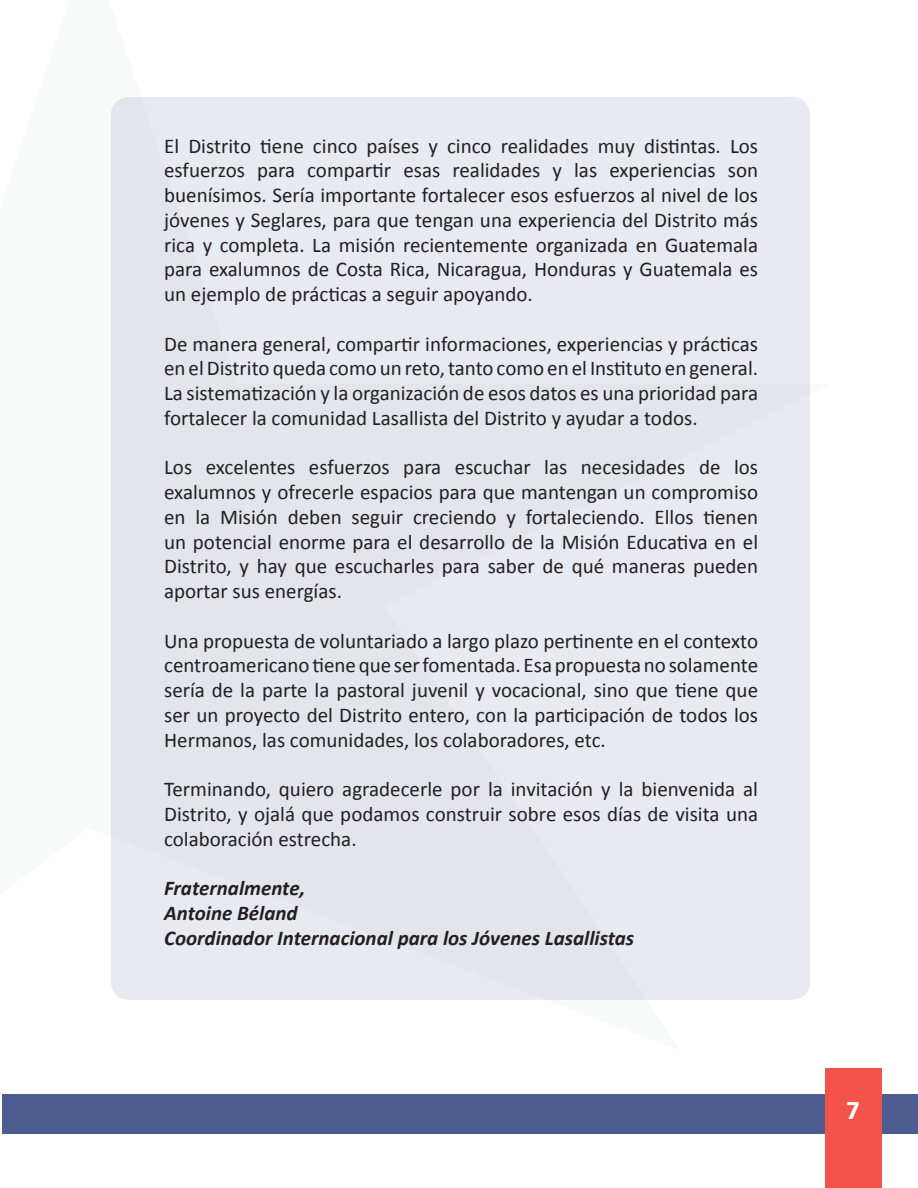
<style>
.page{position:relative;width:918px;height:1188px;background:#fff}
.page>*{position:absolute;margin:0;border:0;box-sizing:border-box;transform-origin:0 0}
.t1{font:700 27px "Calibri";color:#fff}
.t2{font:21px/24.8px "Calibri";color:#231f20;text-align:justify}
.t3{font:italic 700 21px "Calibri";color:#231f20}
</style>
<div class="page">
<div style="left:3px;top:1094px;width:915px;height:40px;background:#4d5c91"></div>
<div style="left:825px;top:1068px;width:57px;height:120px;background:#f2544a"></div>
<div style="left:111px;top:97px;width:699px;height:903px;background:#e8eaf1;border-radius:18px"></div>
<p class="t2" style="left:164px;top:132px;width:596px">El Distrito tiene cinco países y cinco realidades muy distintas. Los esfuerzos para compartir esas realidades y las experiencias son buenísimos. Sería importante fortalecer esos esfuerzos al nivel de los jóvenes y Seglares, para que tengan una experiencia del Distrito más rica y completa. La misión recientemente organizada en Guatemala para exalumnos de Costa Rica, Nicaragua, Honduras y Guatemala es un ejemplo de prácticas a seguir apoyando.</p>
<p class="t2" style="left:164px;top:330px;width:595px">De manera general, compartir informaciones, experiencias y prácticas en el Distrito queda como un reto, tanto como en el Instituto en general.<br>La sistematización y la organización de esos datos es una prioridad para fortalecer la comunidad Lasallista del Distrito y ayudar a todos.</p>
<p class="t2" style="left:164px;top:454px;width:595px">Los excelentes esfuerzos para escuchar las necesidades de los exalumnos y ofrecerle espacios para que mantengan un compromiso en la Misión deben seguir creciendo y fortaleciendo. Ellos tienen un potencial enorme para el desarrollo de la Misión Educativa en el Distrito, y hay que escucharles para saber de qué maneras pueden aportar sus energías.</p>
<p class="t2" style="left:164px;top:627px;width:596px">Una propuesta de voluntariado a largo plazo pertinente en el contexto centroamericano tiene que ser fomentada. Esa propuesta no solamente sería de la parte la pastoral juvenil y vocacional, sino que tiene que ser un proyecto del Distrito entero, con la participación de todos los Hermanos, las comunidades, los colaboradores, etc.</p>
<p class="t2" style="left:164px;top:776px;width:595px">Terminando, quiero agradecerle por la invitación y la bienvenida al Distrito, y ojalá que podamos construir sobre esos días de visita una colaboración estrecha.</p>
<p class="t3" style="left:164px;top:875px;width:142px">Fraternalmente,</p>
<p class="t3" style="left:164px;top:900px;width:135px">Antoine Béland</p>
<p class="t3" style="left:164px;top:925px;width:471px">Coordinador Internacional para los Jóvenes Lasallistas</p>
<p class="t1" style="left:846px;top:1093px;width:15px">7</p>
</div>
